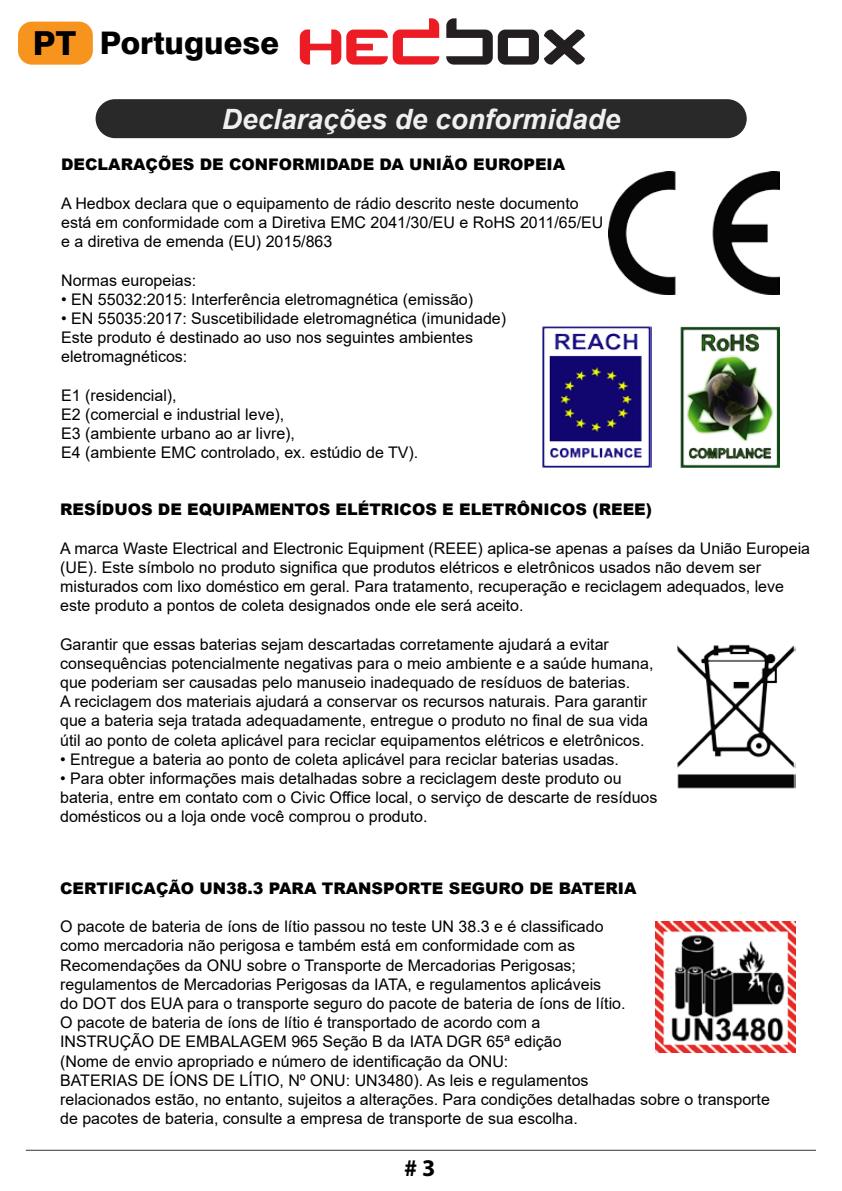
<style>
.page{position:relative;width:842px;height:1191px;background:#fff}
.page>*{position:absolute;margin:0;border:0;box-sizing:border-box;transform-origin:0 0}
.t1{font:800 31.2px "Swiss 721 BT";color:#000}
.t2{font:italic 700 28px "Arial";color:#f0f0f0}
.t3{font:700 24px "Myriad Pro";color:#000}
.t4{font:16px/19.2px "Arial";color:#000}
.t5{font:900 16px "Arial";color:#000}
.s1{font-size:33.2px}
</style>
<div class="page">
<svg style="left:300px;top:18px;width:139px;height:47px"></svg>
<svg style="left:446px;top:18px;width:139px;height:47px"></svg>
<div style="left:96px;top:99px;width:651px;height:39px;background:#292929;border-radius:19px"></div>
<img style="left:677px;top:644px;width:119px;height:145px">
<img style="left:608px;top:172px;width:172px;height:122px">
<img style="left:542px;top:326px;width:109px;height:142px">
<img style="left:680px;top:326px;width:100px;height:141px">
<img style="left:655px;top:921px;width:141px;height:131px">
<hr style="left:26px;top:1149px;width:790px;height:1px;background:#373435">
<div style="left:18px;top:22px;width:75px;height:43px;background:#f7941e;border-radius:14px"></div>
<h1 class="t1" style="left:33px;top:24px;width:248px"><span class="s1">PT</span> Portuguese</h1>
<h2 class="t2" style="left:222px;top:101px;width:400px">Declarações de conformidade</h2>
<p class="t5" style="left:61px;top:153px;width:506px">DECLARAÇÕES DE CONFORMIDADE DA UNIÃO EUROPEIA</p>
<p class="t4" style="left:61px;top:193px;width:544px">A Hedbox declara que o equipamento de rádio descrito neste documento está em conformidade com a Diretiva EMC 2041/30/EU e RoHS 2011/65/EU e a diretiva de emenda (EU) 2015/863</p>
<p class="t4" style="left:61px;top:270px;width:137px">Normas europeias:</p>
<p class="t4" style="left:61px;top:289px;width:413px">• EN 55032:2015: Interferência eletromagnética (emissão)</p>
<p class="t4" style="left:61px;top:309px;width:446px">• EN 55035:2017: Suscetibilidade eletromagnética (imunidade)<br>Este produto é destinado ao uso nos seguintes ambientes eletromagnéticos:</p>
<p class="t4" style="left:61px;top:385px;width:359px">E1 (residencial),<br>E2 (comercial e industrial leve),<br>E3 (ambiente urbano ao ar livre),<br>E4 (ambiente EMC controlado, ex. estúdio de TV).</p>
<p class="t5" style="left:60px;top:498px;width:593px">RESÍDUOS DE EQUIPAMENTOS ELÉTRICOS E ELETRÔNICOS (REEE)</p>
<p class="t4" style="left:60px;top:538px;width:751px">A marca Waste Electrical and Electronic Equipment (REEE) aplica-se apenas a países da União Europeia (UE). Este símbolo no produto significa que produtos elétricos e eletrônicos usados não devem ser misturados com lixo doméstico em geral. Para tratamento, recuperação e reciclagem adequados, leve este produto a pontos de coleta designados onde ele será aceito.</p>
<p class="t4" style="left:60px;top:634px;width:595px">Garantir que essas baterias sejam descartadas corretamente ajudará a evitar consequências potencialmente negativas para o meio ambiente e a saúde humana, que poderiam ser causadas pelo manuseio inadequado de resíduos de baterias.<br>A reciclagem dos materiais ajudará a conservar os recursos naturais. Para garantir que a bateria seja tratada adequadamente, entregue o produto no final de sua vida útil ao ponto de coleta aplicável para reciclar equipamentos elétricos e eletrônicos.</p>
<p class="t4" style="left:60px;top:749px;width:560px">• Entregue a bateria ao ponto de coleta aplicável para reciclar baterias usadas.</p>
<p class="t4" style="left:60px;top:768px;width:599px">• Para obter informações mais detalhadas sobre a reciclagem deste produto ou bateria, entre em contato com o Civic Office local, o serviço de descarte de resíduos domésticos ou a loja onde você comprou o produto.</p>
<p class="t5" style="left:60px;top:876px;width:578px">CERTIFICAÇÃO UN38.3 PARA TRANSPORTE SEGURO DE BATERIA</p>
<p class="t4" style="left:60px;top:916px;width:711px">O pacote de bateria de íons de lítio passou no teste UN 38.3 e é classificado<br>como mercadoria não perigosa e também está em conformidade com as<br>Recomendações da ONU sobre o Transporte de Mercadorias Perigosas;<br>regulamentos de Mercadorias Perigosas da IATA, e regulamentos aplicáveis<br>do DOT dos EUA para o transporte seguro do pacote de bateria de íons de lítio.<br>O pacote de bateria de íons de lítio é transportado de acordo com a<br>INSTRUÇÃO DE EMBALAGEM 965 Seção B da IATA DGR 65ª edição<br>(Nome de envio apropriado e número de identificação da ONU:<br>BATERIAS DE ÍONS DE LÍTIO, Nº ONU: UN3480). As leis e regulamentos<br>relacionados estão, no entanto, sujeitos a alterações. Para condições detalhadas sobre o transporte de pacotes de bateria, consulte a empresa de transporte de sua escolha.</p>
<h3 class="t3" style="left:404px;top:1152px;width:33px"># 3</h3>
</div>
